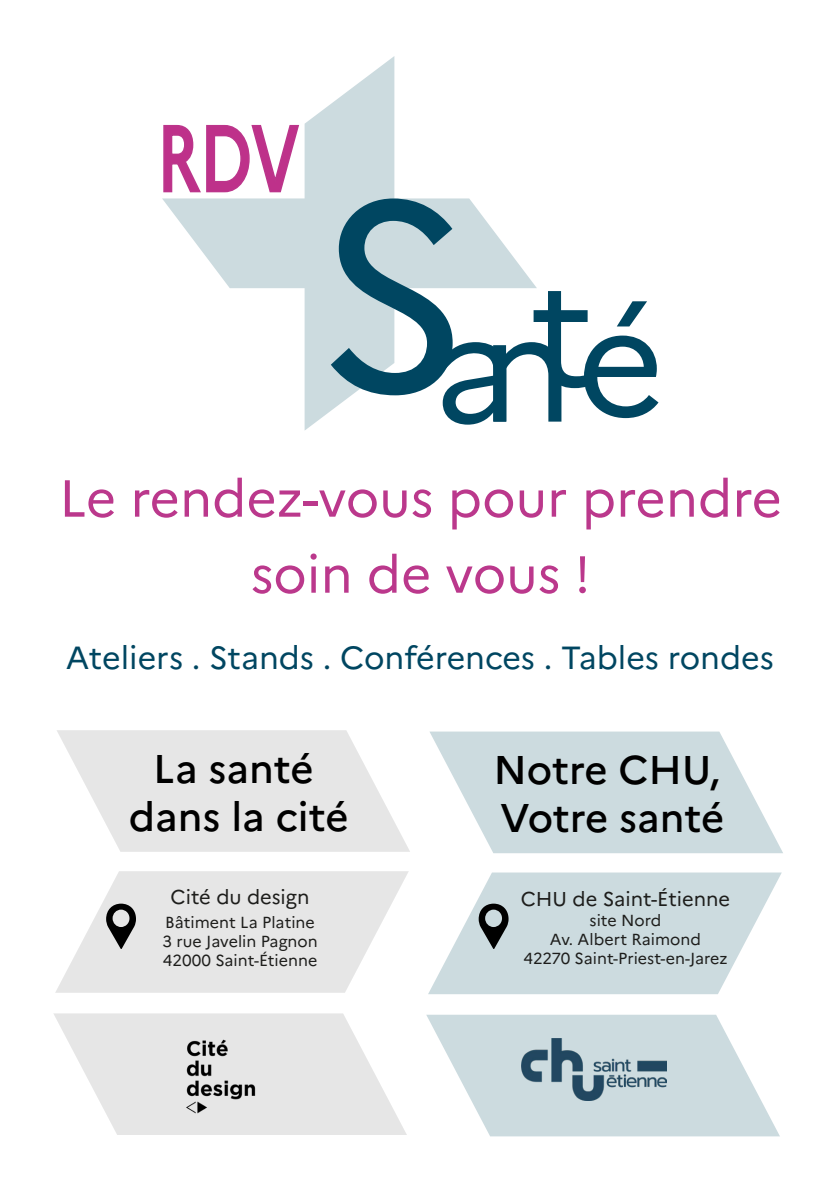
<style>
.page{position:relative;width:840px;height:1191px;background:#fff}
.page>*{position:absolute;margin:0;border:0;box-sizing:border-box;transform-origin:0 0}
.t1{font:500 94px "Marianne";color:#be318a;scale:.7 1}
.t2{font:52px "Marianne";color:#bb388c}
.t3{font:500 40px "Marianne";color:#000}
.t4{font:32px "Marianne";color:#004661}
.t5{font:20px "Marianne";color:#1d1d1b}
.t6{font:16px "Marianne";color:#1d1d1b}
</style>
<div class="page">
<svg style="left:57px;top:730px;width:353px;height:122px;fill:#e6e6e6"></svg>
<svg style="left:56px;top:871px;width:352px;height:121px;fill:#e6e6e6"></svg>
<svg style="left:54px;top:1013px;width:353px;height:122px;fill:#e6e6e6"></svg>
<svg style="left:106px;top:903px;width:30px;height:46px"></svg>
<svg style="left:430px;top:731px;width:352px;height:122px;fill:#ccdbdf"></svg>
<svg style="left:428px;top:872px;width:353px;height:122px;fill:#ccdbdf"></svg>
<svg style="left:426px;top:1014px;width:353px;height:122px;fill:#ccdbdf"></svg>
<img style="left:162px;top:1013px;width:133px;height:122px">
<svg style="left:478px;top:903px;width:30px;height:46px"></svg>
<img style="left:521px;top:1038px;width:144px;height:62px">
<svg style="left:162px;top:56px;width:496px;height:374px"></svg>
<h1 class="t1" style="left:157px;top:101px;width:205px">RDV</h1>
<p class="t2" style="left:59px;top:466px;width:724px">Le rendez-vous pour prendre</p>
<p class="t2" style="left:250px;top:542px;width:341px">soin de vous !</p>
<p class="t4" style="left:66px;top:638px;width:709px">Ateliers . Stands . Conférences . Tables rondes</p>
<p class="t3" style="left:153px;top:744px;width:162px">La santé</p>
<p class="t3" style="left:129px;top:792px;width:221px">dans la cité</p>
<p class="t5" style="left:170px;top:884px;width:140px">Cité du design</p>
<p class="t6" style="left:165px;top:912px;width:151px">Bâtiment La Platine</p>
<p class="t6" style="left:162px;top:931px;width:157px">3 rue Javelin Pagnon</p>
<p class="t6" style="left:163px;top:950px;width:156px">42000 Saint-Étienne</p>
<p class="t3" style="left:493px;top:745px;width:228px">Notre CHU,</p>
<p class="t3" style="left:500px;top:793px;width:225px">Votre santé</p>
<p class="t5" style="left:520px;top:887px;width:211px">CHU de Saint-Étienne</p>
<p class="t6" style="left:589px;top:910px;width:73px">site Nord</p>
<p class="t6" style="left:549px;top:929px;width:152px">Av. Albert Raimond</p>
<p class="t6" style="left:523px;top:948px;width:206px">42270 Saint-Priest-en-Jarez</p>
</div>
